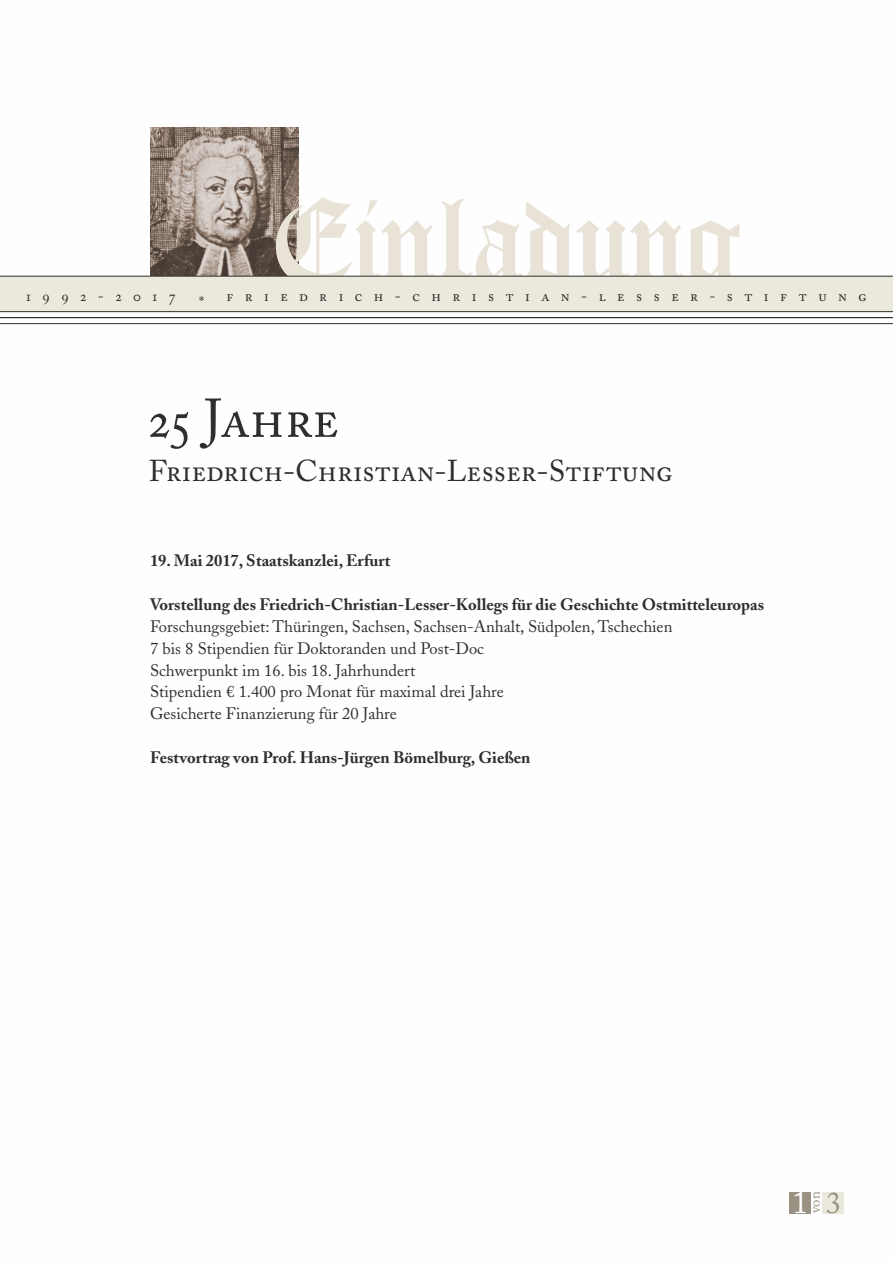
<style>
.page{position:relative;width:893px;height:1263px;background:#fff}
.page>*{position:absolute;margin:0;border:0;box-sizing:border-box;transform-origin:0 0}
.t1{font:135px "Cloister Black BT";color:#e8e2d7}
.t2{font:54px "Adobe Caslon Regular SC";color:#2e2e2d}
.t3{font:31.5px "Adobe Caslon";color:#fefefe}
.t4{font:30px "Adobe Caslon Regular SC";color:#2e2e2d}
.t5{font:30px "Adobe Caslon";color:#999182}
.t6{font:16.5px/21.8px "Adobe Caslon";color:#2e2e2d}
.t7{font:700 16.5px "Adobe Caslon";color:#2e2e2d}
.t8{font:15px "Adobe Caslon Regular SC";letter-spacing:.76em;color:#2e2e2d}
.t9{font:14.7px "Adobe Caslon";color:#999182}
</style>
<div class="page">
<div style="left:822px;top:1192px;width:22px;height:21px;background:#ebe9dc"></div>
<div style="left:790px;top:1192px;width:21px;height:21px;background:#999182"></div>
<img style="left:150px;top:127px;width:149px;height:149px">
<div style="left:0;top:276px;width:893px;height:36px;background:#ebe9dc"></div>
<hr style="left:0;top:311px;width:893px;height:1px;background:#2e2e2d">
<hr style="left:0;top:317px;width:893px;height:1px;background:#2e2e2d">
<hr style="left:0;top:323px;width:893px;height:1px;background:#2e2e2d">
<hr style="left:0;top:276px;width:893px;height:1px;background:#2e2e2d">
<h1 class="t1" style="left:273px;top:181px;width:469px">Einladung</h1>
<p class="t8" style="left:280px;top:290px;width:587px">edrich-christian-lesser-stiftung</p>
<p class="t8" style="left:26px;top:290px;width:150px">1992-2017</p>
<p class="t8" style="left:227px;top:290px;width:44px">fri</p>
<p class="t8" style="left:199px;top:296px;width:6px">*</p>
<h2 class="t2" style="left:148px;top:397px;width:193px">25 Jahre</h2>
<h3 class="t4" style="left:149px;top:459px;width:525px">Friedrich-Christian-Lesser-Stiftung</h3>
<p class="t7" style="left:150px;top:554px;width:242px">19. Mai 2017, Staatskanzlei, Erfurt</p>
<p class="t7" style="left:150px;top:598px;width:616px">Vorstellung des Friedrich-Christian-Lesser-Kollegs für die Geschichte Ostmitteleuropas</p>
<p class="t6" style="left:150px;top:617px;width:524px">Forschungsgebiet: Thüringen, Sachsen, Sachsen-Anhalt, Südpolen, Tschechien 7 bis 8 Stipendien für Doktoranden und Post-Doc<br>Schwerpunkt im 16. bis 18. Jahrhundert<br>Stipendien € 1.400 pro Monat für maximal drei Jahre<br>Gesicherte Finanzierung für 20 Jahre</p>
<p class="t7" style="left:150px;top:751px;width:382px">Festvortrag von Prof. Hans-Jürgen Bömelburg, Gießen</p>
<h3 class="t3" style="left:792px;top:1190px;width:17px">1</h3>
<p class="t9" style="left:809px;top:1213px;width:23px;rotate:-90deg">von</p>
<h3 class="t5" style="left:826px;top:1191px;width:16px">3</h3>
</div>
